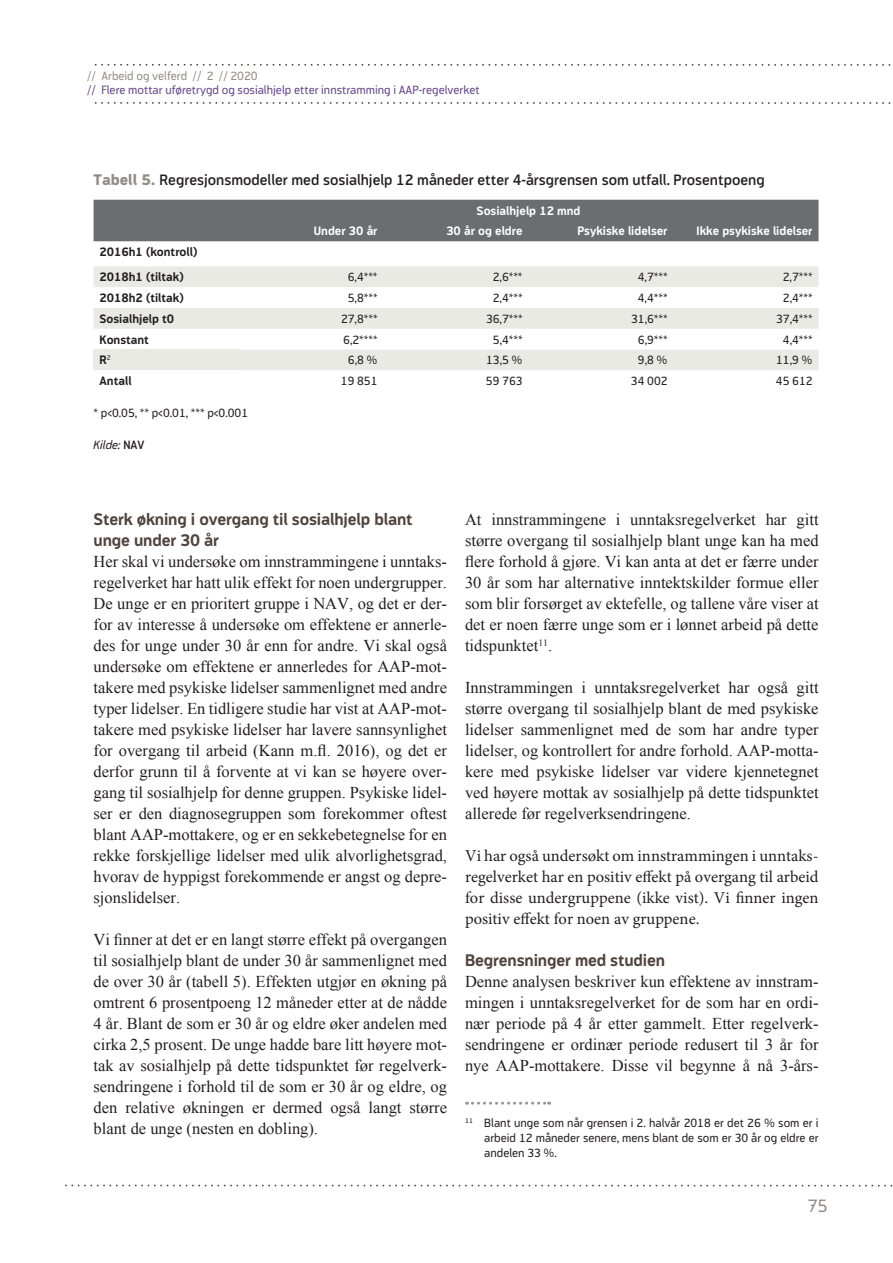
<style>
.page{position:relative;width:893px;height:1263px;background:#fff}
.page>*{position:absolute;margin:0;border:0;box-sizing:border-box;transform-origin:0 0}
.t1{font:18px "Modus";color:#948d87}
.t2{font:16.5px/21px "Times New Roman";color:#231f20;text-align:justify}
.t3{font:16.5px/21px "Minion Pro";color:#231f20;text-align:justify}
.t4{font:700 16.5px/21px "Modus";letter-spacing:-.01em;color:#50433d}
.t5{font:600 15px "Modus";color:#231f20}
.t6{font:12px/15px "Modus";color:#231f20;text-align:justify}
.t7{font:700 12px/25px "Modus";color:#231f20}
.t8{font:700 12px "Modus";color:#fff}
.t9{font:12px "Modus";color:#64468b}
.t10{font:12px "Modus";color:#948d87}
.t11{font:italic 12px "Modus";color:#231f20}
.s1{font-weight:800;color:#948d87}
.s2{font-weight:600;font-style:normal}
</style>
<div class="page">
<svg style="left:94px;top:64px;width:797px;height:2px"></svg>
<svg style="left:94px;top:102px;width:797px;height:2px"></svg>
<svg style="left:65px;top:1185px;width:828px;height:1px"></svg>
<svg style="left:467px;top:1102px;width:83px;height:3px"></svg>
<div style="left:94px;top:200px;width:725px;height:41px;background:#6c6d70"></div>
<svg style="left:94px;top:266px;width:725px;height:104px;fill:#e9eae4"></svg>
<div style="left:94px;top:349px;width:145px;height:21px;background:#e9eae4"></div>
<p class="t10" style="left:87px;top:69px;width:172px">// Arbeid og velferd // 2 // 2020</p>
<p class="t9" style="left:87px;top:83px;width:394px">// Flere mottar uføretrygd og sosialhjelp etter innstramming i AAP-regelverket</p>
<p class="t5" style="left:94px;top:172px;width:673px"><span class="s1">Tabell 5.</span> Regresjonsmodeller med sosialhjelp 12 måneder etter 4-årsgrensen som utfall. Prosentpoeng</p>
<p class="t8" style="left:477px;top:204px;width:105px">Sosialhjelp 12 mnd</p>
<p class="t8" style="left:314px;top:224px;width:65px">Under 30 år</p>
<p class="t8" style="left:446px;top:224px;width:78px">30 år og eldre</p>
<p class="t8" style="left:577px;top:224px;width:92px">Psykiske lidelser</p>
<p class="t8" style="left:697px;top:224px;width:117px">Ikke psykiske lidelser</p>
<p class="t7" style="left:100px;top:239px;width:99px">2016h1 (kontroll)<br>2018h1 (tiltak)</p>
<p class="t6" style="left:348px;top:269px;width:31px">6,4***</p>
<p class="t6" style="left:493px;top:269px;width:31px">2,6***</p>
<p class="t6" style="left:638px;top:269px;width:31px">4,7***</p>
<p class="t6" style="left:783px;top:269px;width:31px">2,7***</p>
<p class="t7" style="left:100px;top:285px;width:86px">2018h2 (tiltak)</p>
<p class="t6" style="left:348px;top:290px;width:31px">5,8***</p>
<p class="t6" style="left:493px;top:290px;width:31px">2,4***</p>
<p class="t6" style="left:638px;top:290px;width:31px">4,4***</p>
<p class="t6" style="left:783px;top:290px;width:31px">2,4***</p>
<p class="t7" style="left:100px;top:306px;width:76px">Sosialhjelp t0</p>
<p class="t6" style="left:341px;top:311px;width:38px">27,8***</p>
<p class="t6" style="left:486px;top:311px;width:38px">36,7***</p>
<p class="t6" style="left:631px;top:311px;width:38px">31,6***</p>
<p class="t6" style="left:776px;top:311px;width:38px">37,4***</p>
<p class="t7" style="left:100px;top:327px;width:51px">Konstant</p>
<p class="t6" style="left:343px;top:332px;width:36px">6,2****</p>
<p class="t6" style="left:493px;top:332px;width:31px">5,4***</p>
<p class="t6" style="left:638px;top:332px;width:31px">6,9***</p>
<p class="t6" style="left:783px;top:332px;width:31px">4,4***</p>
<p class="t7" style="left:100px;top:348px;width:13px">R<sup>2</sup></p>
<p class="t6" style="left:348px;top:353px;width:31px">6,8 %</p>
<p class="t6" style="left:486px;top:353px;width:38px">13,5 %</p>
<p class="t6" style="left:638px;top:353px;width:31px">9,8 %</p>
<p class="t6" style="left:776px;top:353px;width:38px">11,9 %</p>
<p class="t7" style="left:100px;top:368px;width:34px">Antall</p>
<p class="t6" style="left:341px;top:373px;width:38px">19 851</p>
<p class="t6" style="left:486px;top:373px;width:38px">59 763</p>
<p class="t6" style="left:631px;top:373px;width:38px">34 002</p>
<p class="t6" style="left:776px;top:373px;width:38px">45 612</p>
<p class="t6" style="left:94px;top:405px;width:156px">* p&lt;0.05, ** p&lt;0.01, *** p&lt;0.001</p>
<p class="t11" style="left:94px;top:438px;width:52px">Kilde: <span class="s2">NAV</span></p>
<p class="t4" style="left:94px;top:509px;width:321px">Sterk økning i overgang til sosialhjelp blant unge under 30 år</p>
<p class="t2" style="left:94px;top:551px;width:355px">Her skal vi undersøke om innstrammingene i unntaks&shy;regelverket har hatt ulik effekt for noen undergrupper.<br>De unge er en prioritert gruppe i NAV, og det er der&shy;for av interesse å undersøke om effektene er annerle&shy;des for unge under 30 år enn for andre. Vi skal også undersøke om effektene er annerledes for AAP-mot&shy;takere med psykiske lidelser sammenlignet med andre typer lidelser. En tidligere studie har vist at AAP-mot&shy;takere med psykiske lidelser har lavere sannsynlighet for overgang til arbeid (Kann m.fl. 2016), og det er derfor grunn til å forvente at vi kan se høyere over&shy;gang til sosialhjelp for denne gruppen. Psykiske lidel&shy;ser er den diagnosegruppen som forekommer oftest blant AAP-mottakere, og er en sekkebetegnelse for en rekke forskjellige lidelser med ulik alvorlighetsgrad, hvorav de hyppigst forekommende er angst og depre&shy;sjonslidelser.</p>
<p class="t2" style="left:94px;top:929px;width:355px">Vi finner at det er en langt større effekt på overgangen til sosialhjelp blant de under 30 år sammenlignet med de over 30 år (tabell 5). Effekten utgjør en økning på omtrent 6 prosentpoeng 12 måneder etter at de nådde 4 år. Blant de som er 30 år og eldre øker andelen med cirka 2,5 prosent. De unge hadde bare litt høyere mot&shy;tak av sosialhjelp på dette tidspunktet før regelverk&shy;sendringene i forhold til de som er 30 år og eldre, og den relative økningen er dermed også langt større blant de unge (nesten en dobling).</p>
<p class="t2" style="left:465px;top:509px;width:355px">At innstrammingene i unntaksregelverket har gitt større overgang til sosialhjelp blant unge kan ha med flere forhold å gjøre. Vi kan anta at det er færre under 30 år som har alternative inntektskilder formue eller som blir forsørget av ektefelle, og tallene våre viser at det er noen færre unge som er i lønnet arbeid på dette tidspunktet<sup>11</sup>.</p>
<p class="t2" style="left:465px;top:677px;width:355px">Innstrammingen i unntaksregelverket har også gitt større overgang til sosialhjelp blant de med psykiske lidelser sammenlignet med de som har andre typer lidelser, og kontrollert for andre forhold. AAP-motta&shy;kere med psykiske lidelser var videre kjennetegnet ved høyere mottak av sosialhjelp på dette tidspunktet allerede før regelverksendringene.</p>
<p class="t3" style="left:465px;top:846px;width:355px">Vi har også undersøkt om innstrammingen i unntaks&shy;regelverket har en positiv effekt på overgang til arbeid for disse undergruppene (ikke vist). Vi finner ingen positiv effekt for noen av gruppene.</p>
<p class="t4" style="left:465px;top:950px;width:201px">Begrensninger med studien</p>
<p class="t2" style="left:465px;top:971px;width:355px">Denne analysen beskriver kun effektene av innstram&shy;mingen i unntaksregelverket for de som har en ordi&shy;nær periode på 4 år etter gammelt. Etter regelverk&shy;sendringene er ordinær periode redusert til 3 år for nye AAP-mottakere. Disse vil begynne å nå 3-års-</p>
<p class="t6" style="left:484px;top:1115px;width:336px;text-indent:-19px"><sup>11</sup> Blant unge som når grensen i 2. halvår 2018 er det 26 % som er i arbeid 12 måneder senere, mens blant de som er 30 år og eldre er andelen 33 %.</p>
<p class="t1" style="left:807px;top:1195px;width:22px">75</p>
</div>
